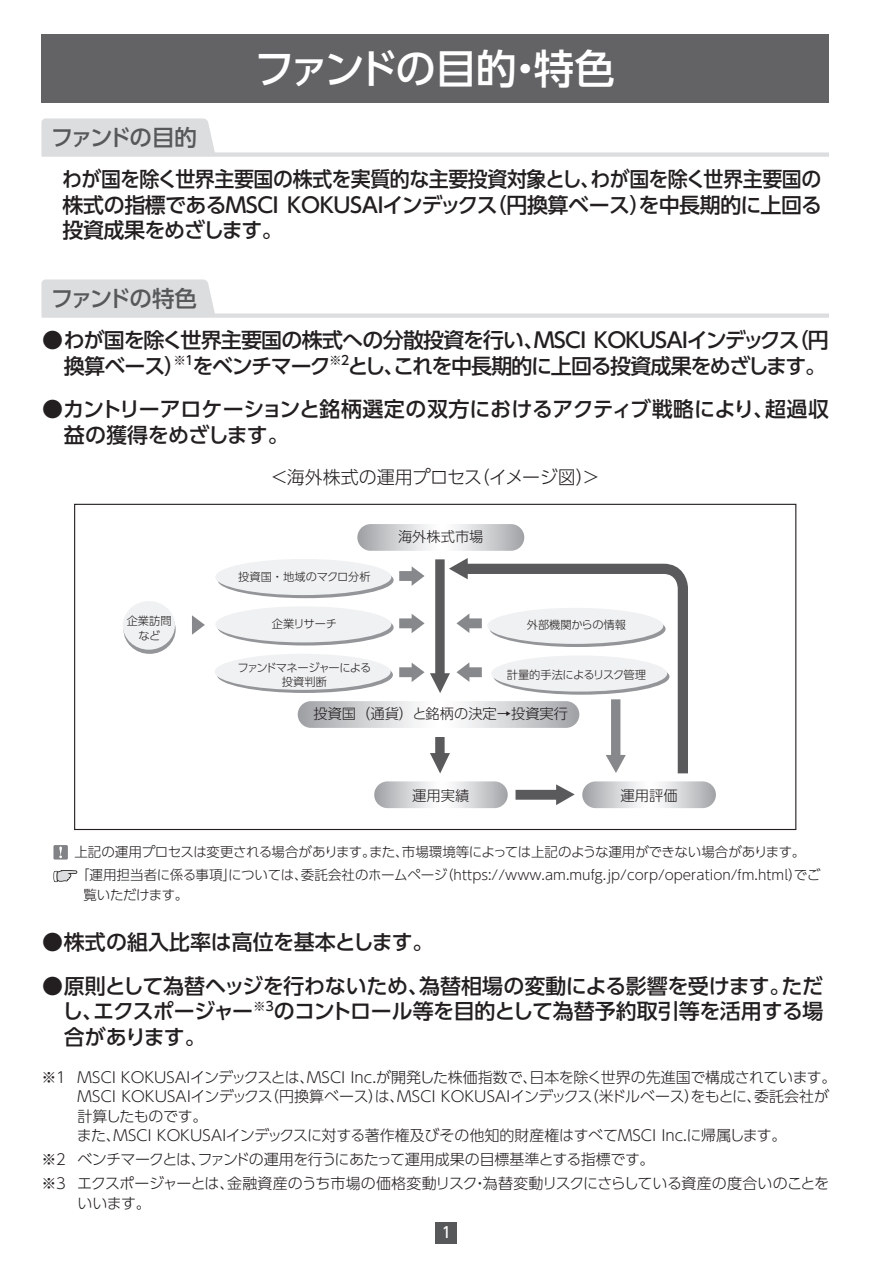
<style>
.page{position:relative;width:893px;height:1263px;background:#fff}
.page>*{position:absolute;margin:0;border:0;box-sizing:border-box;transform-origin:0 0}
.t1{font:500 40.5px "UD Shin Go Pro";letter-spacing:-.06em;color:#fff}
.t2{font:500 22.5px "UD Shin Go Pro";letter-spacing:-.095em;color:#57585a}
.t3{font:500 21px/25.5px "UD Shin Go Pro";letter-spacing:-.04em;color:#231f20;text-align:justify;scale:.95 1}
.t4{font:500 21px/25.5px "UD Shin Go Pro";letter-spacing:-.06em;color:#231f20;text-align:right}
.t5{font:500 21px/25.5px "UD Shin Go Pro";letter-spacing:-.04em;color:#231f20;text-align:justify}
.t6{font:500 21px/25.5px "UD Shin Go Pro";letter-spacing:-.01em;color:#231f20}
.t7{font:500 21px "UD Shin Go Pro";letter-spacing:-.005em;color:#231f20}
.t8{font:300 18px "UD Shin Go Pro";letter-spacing:-.005em;color:#231f20}
.t9{font:300 15px/19.5px "UD Shin Go Pro";letter-spacing:-.05em;color:#231f20}
.t10{font:500 15px "UD Shin Go Pro";color:#fff;scale:.9 1}
.t11{font:300 14.25px "UD Shin Go Pro";color:#231f20}
.t12{font:300 13.5px/23.5px "UD Shin Go Pro";color:#231f20}
.t13{font:300 13.5px "UD Shin Go Pro";letter-spacing:-.035em;color:#231f20}
.t14{font:300 11.25px "UD Shin Go Pro";color:#231f20}
.t15{font:300 11.25px/13.5px "UD Shin Go Pro";letter-spacing:-.075em;color:#231f20;text-align:center}
.t16{font:300 11.25px "UD Shin Go Pro";letter-spacing:-.05em;color:#231f20}
.t17{font:300 11.25px/15px "UD Shin Go Pro";letter-spacing:-.02em;color:#231f20;text-align:center}
.s1{font-weight:300}
</style>
<div class="page">
<div style="left:436px;top:1222px;width:21px;height:21px;background:#57585a"></div>
<div style="left:41px;top:35px;width:788px;height:68px;background:#636366"></div>
<svg style="left:41px;top:118px;width:788px;height:39px"></svg>
<svg style="left:41px;top:279px;width:788px;height:39px"></svg>
<svg style="left:192px;top:615px;width:13px;height:20px"></svg>
<svg style="left:399px;top:559px;width:50px;height:134px"></svg>
<svg style="left:430px;top:737px;width:19px;height:36px"></svg>
<svg style="left:515px;top:784px;width:60px;height:21px"></svg>
<svg style="left:449px;top:558px;width:239px;height:215px"></svg>
<svg style="left:218px;top:609px;width:176px;height:36px"></svg>
<div style="left:215px;top:606px;width:176px;height:36px;background:#f0f1f2;border-radius:50%"></div>
<div style="left:124px;top:605px;width:52px;height:49px;background:#939598;border-radius:50%"></div>
<div style="left:123px;top:601px;width:52px;height:49px;background:#f0f1f2;border-radius:50%"></div>
<svg style="left:218px;top:562px;width:176px;height:36px"></svg>
<div style="left:215px;top:559px;width:176px;height:36px;background:#f0f1f2;border-radius:50%"></div>
<svg style="left:217px;top:657px;width:176px;height:36px"></svg>
<div style="left:215px;top:654px;width:176px;height:36px;background:#f0f1f2;border-radius:50%"></div>
<svg style="left:490px;top:611px;width:176px;height:36px"></svg>
<div style="left:487px;top:608px;width:176px;height:36px;background:#f0f1f2;border-radius:50%"></div>
<svg style="left:493px;top:659px;width:176px;height:36px"></svg>
<div style="left:491px;top:655px;width:176px;height:37px;background:#f0f1f2;border-radius:50%"></div>
<svg style="left:582px;top:781px;width:134px;height:27px"></svg>
<svg style="left:357px;top:524px;width:167px;height:27px"></svg>
<svg style="left:298px;top:701px;width:281px;height:27px"></svg>
<svg style="left:374px;top:781px;width:134px;height:27px"></svg>
<div style="left:53px;top:845px;width:15px;height:14px;background:#808285"></div>
<svg style="left:59px;top:846px;width:3px;height:12px"></svg>
<svg style="left:53px;top:870px;width:25px;height:13px"></svg>
<h1 class="t1" style="left:254px;top:36px;width:362px">ファンドの目的・特色</h1>
<h2 class="t2" style="left:51px;top:119px;width:147px">ファンドの目的</h2>
<h3 class="t3" style="left:62px;top:166px;width:801px">わが国を除く世界主要国の株式を実質的な主要投資対象とし、わが国を除く世界主要国の株式の指標であるＭＳＣＩＫＯＫＵＳＡＩインデックス（円換算ベース）を中長期的に上回る投資成果をめざします。</h3>
<h2 class="t2" style="left:51px;top:280px;width:148px">ファンドの特色</h2>
<h3 class="t4" style="left:42px;top:327px;width:788px"><span class="s1">●</span>わが国を除く世界主要国の株式への分散投資を行い、ＭＳＣＩＫＯＫＵＳＡＩインデックス（円換算ベース）<sup>※１</sup>をベンチマーク<sup>※２</sup>とし、これを中長期的に上回る投資成果をめざします。</h3>
<h3 class="t6" style="left:64px;top:396px;width:767px;text-indent:-22px"><span class="s1">●</span>カントリーアロケーションと銘柄選定の双方におけるアクティブ戦略により、超過収益の獲得をめざします。</h3>
<p class="t8" style="left:270px;top:462px;width:331px">＜海外株式の運用プロセス（イメージ図）＞</p>
<p class="t14" style="left:238px;top:568px;width:134px">投資国・地域のマクロ分析</p>
<p class="t11" style="left:398px;top:525px;width:87px">海外株式市場</p>
<p class="t17" style="left:127px;top:613px;width:46px">企業訪問など</p>
<p class="t17" style="left:272px;top:616px;width:67px">企業リサーチ</p>
<p class="t15" style="left:237px;top:661px;width:136px">ファンドマネージャーによる投資判断</p>
<p class="t14" style="left:527px;top:616px;width:101px">外部機関からの情報</p>
<p class="t16" style="left:507px;top:666px;width:141px">計量的手法によるリスク管理</p>
<p class="t11" style="left:313px;top:702px;width:256px">投資国（通貨）と銘柄の決定→投資実行</p>
<p class="t11" style="left:412px;top:784px;width:58px">運用実績</p>
<p class="t11" style="left:621px;top:784px;width:58px">運用評価</p>
<p class="t12" style="left:74px;top:839px;width:747px">上記の運用プロセスは変更される場合があります。また、市場環境等によっては上記のような運用ができない場合があります。「運用担当者に係る事項」については、委託会社のホームページ（https://www.am.mufg.jp/corp/operation/fm.html）でご</p>
<p class="t13" style="left:83px;top:884px;width:107px">覧いただけます。</p>
<h3 class="t7" style="left:42px;top:925px;width:393px"><span class="s1">●</span>株式の組入比率は高位を基本とします。</h3>
<h3 class="t5" style="left:62px;top:972px;width:763px;text-indent:-20px"><span class="s1">●</span>原則として為替ヘッジを行わないため、為替相場の変動による影響を受けます。ただし、エクスポージャー<sup>※３</sup>のコントロール等を目的として為替予約取引等を活用する場合があります。</h3>
<p class="t9" style="left:77px;top:1067px;width:761px;text-indent:-35px">※１ＭＳＣＩＫＯＫＵＳＡＩインデックスとは、MSCI Inc.が開発した株価指数で、日本を除く世界の先進国で構成されています。ＭＳＣＩＫＯＫＵＳＡＩインデックス（円換算ベース）は、ＭＳＣＩＫＯＫＵＳＡＩインデックス（米ドルベース）をもとに、委託会社が計算したものです。<br>また、ＭＳＣＩＫＯＫＵＳＡＩインデックスに対する著作権及びその他知的財産権はすべてMSCI Inc.に帰属します。</p>
<p class="t9" style="left:41px;top:1147px;width:789px;line-height:24px">※２ベンチマークとは、ファンドの運用を行うにあたって運用成果の目標基準とする指標です。<br>※３エクスポージャーとは、金融資産のうち市場の価格変動リスク・為替変動リスクにさらしている資産の度合いのことを</p>
<p class="t9" style="left:77px;top:1193px;width:75px">いいます。</p>
<p class="t10" style="left:442px;top:1220px;width:11px">1</p>
</div>
